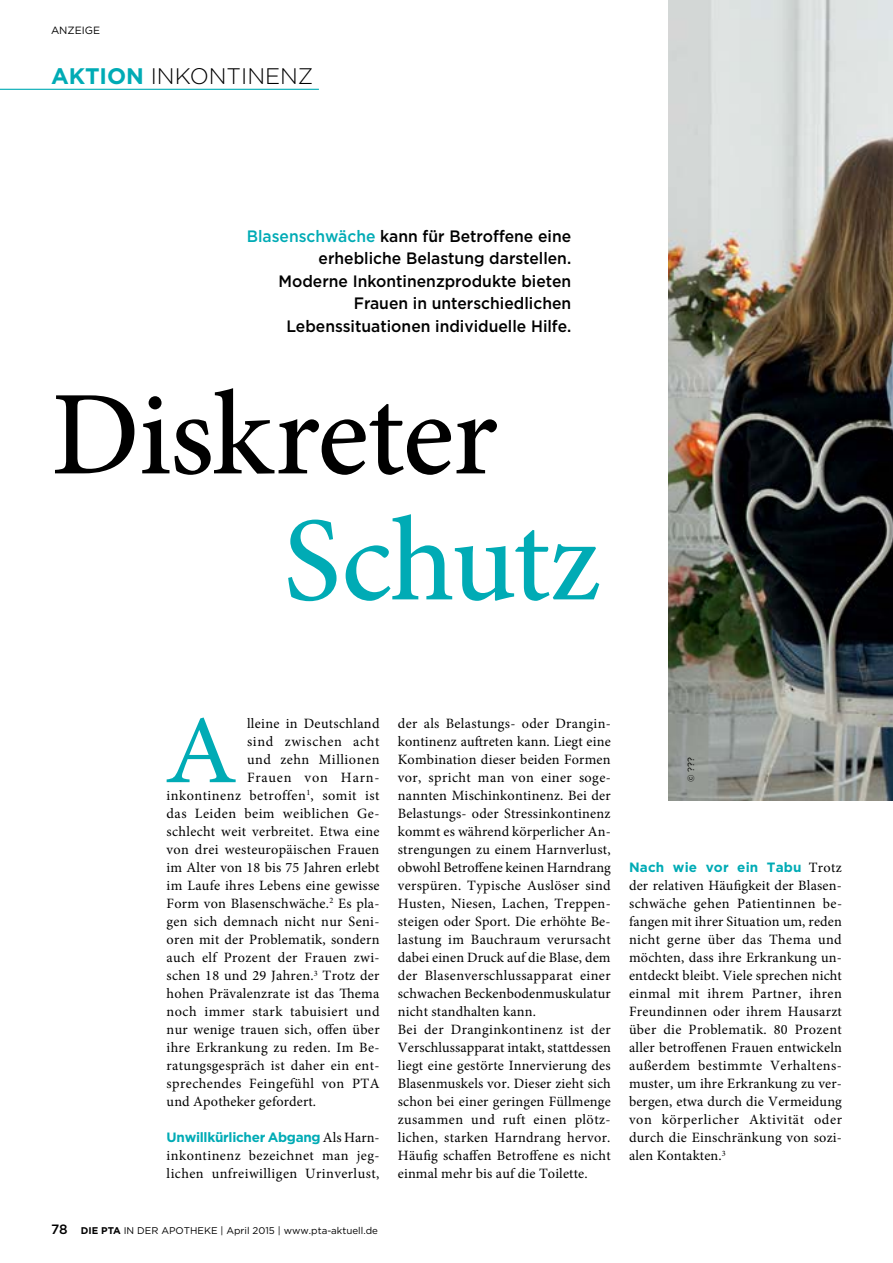
<style>
.page{position:relative;width:893px;height:1263px;background:#fff}
.page>*{position:absolute;margin:0;border:0;box-sizing:border-box;transform-origin:0 0}
.t1{font:500 120px "Minion Pro";letter-spacing:-.01em;color:#000}
.t2{font:500 120px "Minion Pro";letter-spacing:-.015em;color:#00abb5}
.t3{font:97.2px "Minion Pro";color:#00abb5;scale:1.09 1}
.t4{font:300 22.5px "Gotham";color:#000}
.t5{font:500 16.5px/22.5px "Gotham";color:#000;text-align:right;scale:.95 1}
.t6{font:14.25px/18px "Minion Pro";letter-spacing:.02em;color:#000}
.t7{font:14.25px "Minion Pro";letter-spacing:.05em;color:#000}
.t8{font:14.25px "Minion Pro";letter-spacing:.04em;color:#000}
.t9{font:14.25px "Minion Pro";letter-spacing:.055em;color:#000}
.t10{font:700 13.5px "Gotham";letter-spacing:-.02em;color:#00abb5}
.t11{font:700 13.5px "Gotham";letter-spacing:.015em;color:#00abb5}
.t12{font:10.5px "Gotham";color:#000}
.t13{font:9.75px "Gotham";color:#000}
.t14{font:9px "Gotham";color:#000}
.s1{font-weight:700;color:#00abb5}
.s2{color:#00abb5}
.s3{font-family:"Minion Pro";font-weight:400;font-size:14.25px;color:#000}
.s4{font-weight:500;font-size:13.5px}
.s5{font-weight:700}
</style>
<div class="page">
<img style="left:669px;top:0;width:224px;height:800px">
<hr style="left:0;top:89px;width:319px;height:1px;background:#00abb5">
<p class="t12" style="left:51px;top:23px;width:51px">ANZEIGE</p>
<h3 class="t4" style="left:51px;top:62px;width:264px"><span class="s1">AKTION</span> INKONTINENZ</h3>
<p class="t5" style="left:247px;top:225px;width:343px"><span class="s2">Blasenschwäche</span> kann für Betroffene eine erhebliche Belastung darstellen.<br>Moderne Inkontinenzprodukte bieten Frauen in unterschiedlichen Lebenssituationen individuelle Hilfe.</p>
<h1 class="t1" style="left:51px;top:354px;width:448px">Diskreter</h1>
<h1 class="t2" style="left:283px;top:480px;width:318px">Schutz</h1>
<h2 class="t3" style="left:164px;top:686px;width:68px">A</h2>
<p class="t6" style="left:247px;top:715px;width:134px">lleine in Deutschland</p>
<p class="t7" style="left:247px;top:732px;width:134px">sind zwischen acht</p>
<p class="t8" style="left:247px;top:750px;width:134px">und zehn Millionen</p>
<p class="t9" style="left:247px;top:768px;width:134px">Frauen von Harn-</p>
<p class="t6" style="left:167px;top:787px;width:214px">inkontinenz betroffen<sup>1</sup>, somit ist</p>
<p class="t6" style="left:167px;top:805px;width:214px">das Leiden beim weiblichen Ge-</p>
<p class="t6" style="left:167px;top:823px;width:214px">schlecht weit verbreitet. Etwa eine</p>
<p class="t6" style="left:167px;top:841px;width:214px">von drei westeuropäischen Frauen</p>
<p class="t6" style="left:167px;top:859px;width:214px">im Alter von 18 bis 75 Jahren erlebt</p>
<p class="t6" style="left:167px;top:877px;width:214px">im Laufe ihres Lebens eine gewisse</p>
<p class="t6" style="left:167px;top:895px;width:214px">Form von Blasenschwäche.<sup>2</sup> Es pla-</p>
<p class="t6" style="left:167px;top:913px;width:214px">gen sich demnach nicht nur Seni-</p>
<p class="t6" style="left:167px;top:931px;width:214px">oren mit der Problematik, sondern</p>
<p class="t6" style="left:167px;top:949px;width:215px">auch elf Prozent der Frauen zwi-</p>
<p class="t6" style="left:167px;top:967px;width:214px">schen 18 und 29 Jahren.<sup>3</sup> Trotz der</p>
<p class="t6" style="left:167px;top:985px;width:214px">hohen Prävalenzrate ist das Thema</p>
<p class="t6" style="left:167px;top:1003px;width:215px">noch immer stark tabuisiert und</p>
<p class="t6" style="left:167px;top:1021px;width:214px">nur wenige trauen sich, offen über</p>
<p class="t6" style="left:167px;top:1039px;width:214px">ihre Erkrankung zu reden. Im Be-</p>
<p class="t6" style="left:167px;top:1057px;width:214px">ratungsgespräch ist daher ein ent-</p>
<p class="t6" style="left:167px;top:1075px;width:214px">sprechendes Feingefühl von PTA</p>
<p class="t6" style="left:167px;top:1093px;width:151px">und Apotheker gefordert.</p>
<p class="t10" style="left:167px;top:1128px;width:214px">Unwillkürlicher Abgang <span class="s3">Als Harn-</span></p>
<p class="t6" style="left:167px;top:1147px;width:214px">inkontinenz bezeichnet man jeg&shy;lichen unfreiwilligen Urinverlust,</p>
<p class="t13" style="left:51px;top:1224px;width:328px"><span class="s4">78</span> <span class="s5">DIE PTA</span> IN DER APOTHEKE | April 2015 | www.pta-aktuell.de</p>
<p class="t6" style="left:398px;top:715px;width:215px">der als Belastungs- oder Drangin&shy;kontinenz auftreten kann. Liegt eine Kombination dieser beiden Formen vor, spricht man von einer soge&shy;nannten Mischinkontinenz. Bei der Belastungs- oder Stressinkontinenz kommt es während körperlicher An&shy;strengungen zu einem Harnverlust, obwohl Betroffene keinen Harndrang verspüren. Typische Auslöser sind Husten, Niesen, Lachen, Treppen&shy;steigen oder Sport. Die erhöhte Be&shy;lastung im Bauchraum verursacht dabei einen Druck auf die Blase, dem der Blasenverschlussapparat einer schwachen Beckenbodenmuskulatur nicht standhalten kann.<br>Bei der Dranginkontinenz ist der Verschlussapparat intakt, stattdessen liegt eine gestörte Innervierung des Blasenmuskels vor. Dieser zieht sich schon bei einer geringen Füllmenge zusammen und ruft einen plötz&shy;lichen, starken Harndrang hervor.<br>Häufig schaffen Betroffene es nicht einmal mehr bis auf die Toilette.</p>
<p class="t14" style="left:685px;top:782px;width:26px;rotate:-90deg">© ???</p>
<p class="t11" style="left:629px;top:858px;width:214px">Nach wie vor ein Tabu <span class="s3">Trotz</span></p>
<p class="t6" style="left:629px;top:877px;width:215px;text-align:justify">der relativen Häufigkeit der Blasen&shy;schwäche gehen Patientinnen be&shy;fangen mit ihrer Situation um, reden nicht gerne über das Thema und möchten, dass ihre Erkrankung un&shy;entdeckt bleibt. Viele sprechen nicht einmal mit ihrem Partner, ihren Freundinnen oder ihrem Hausarzt über die Problematik. 80 Prozent aller betroffenen Frauen entwickeln außerdem bestimmte Verhaltens&shy;muster, um ihre Erkrankung zu ver&shy;bergen, etwa durch die Vermeidung von körperlicher Aktivität oder durch die Einschränkung von sozi&shy;alen Kontakten.<sup>3</sup></p>
</div>
